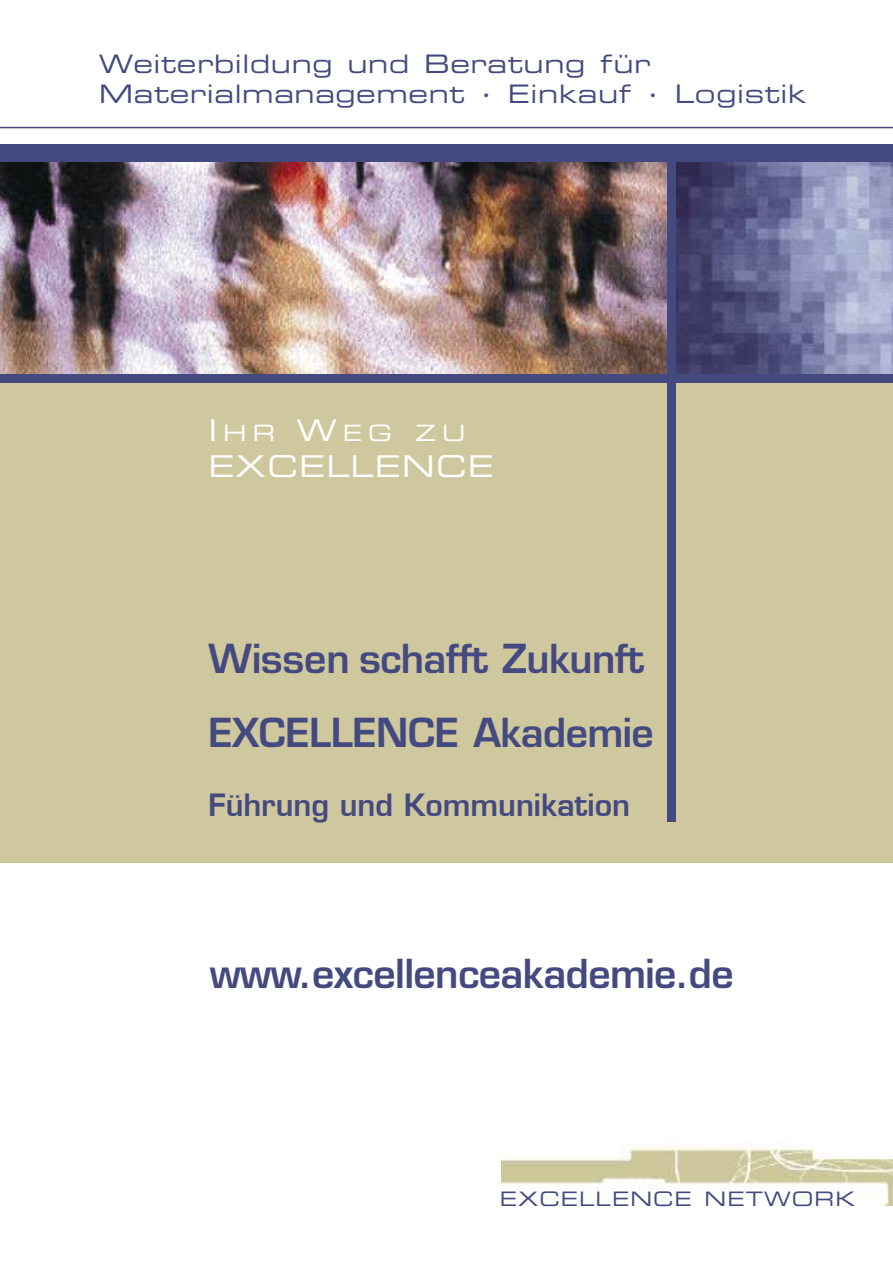
<style>
.page{position:relative;width:893px;height:1263px;background:#fff}
.page>*{position:absolute;margin:0;border:0;box-sizing:border-box;transform-origin:0 0}
.t1{font:600 39px/74.7px "Eurostile";letter-spacing:-.015em;color:#444a80}
.t2{font:600 30px "Eurostile";color:#444a80}
.t3{font:30px "Eurostile Extended Two";letter-spacing:.045em;color:#fff}
.t4{font:25.5px/30px "Eurostile Extended Two";letter-spacing:.025em;color:#444a80}
.t5{font:22.5px "Eurostile Extended Two";color:#fff}
.t6{font:19.95px "Eurostile Extended Two";letter-spacing:.055em;color:#444a80}
.s1{font-size:30px}
</style>
<div class="page">
<img style="left:501px;top:1146px;width:392px;height:60px">
<div style="left:0;top:383px;width:893px;height:480px;background:#cfc79e"></div>
<img style="left:0;top:161px;width:668px;height:213px">
<img style="left:676px;top:161px;width:217px;height:213px">
<hr style="left:0;top:127px;width:893px;height:1px;background:#444a80">
<div style="left:0;top:144px;width:893px;height:17px;background:#444a80"></div>
<div style="left:0;top:374px;width:893px;height:9px;background:#444a80"></div>
<div style="left:668px;top:161px;width:8px;height:661px;background:#444a80"></div>
<p class="t4" style="left:99px;top:51px;width:709px">Weiterbildung und Beratung für<br>Materialmanagement · Einkauf · Logistik</p>
<p class="t5" style="left:208px;top:425px;width:259px"><span class="s1">I</span>HR <span class="s1">W</span>EG ZU</p>
<p class="t3" style="left:208px;top:455px;width:287px">EXCELLENCE</p>
<p class="t1" style="left:208px;top:625px;width:447px">Wissen schafft Zukunft<br>EXCELLENCE Akademie</p>
<p class="t2" style="left:208px;top:786px;width:423px">Führung und Kommunikation</p>
<p class="t1" style="left:210px;top:940px;width:525px">www.excellenceakademie.de</p>
<p class="t6" style="left:500px;top:1191px;width:357px">EXCELLENCE NETWORK</p>
</div>
